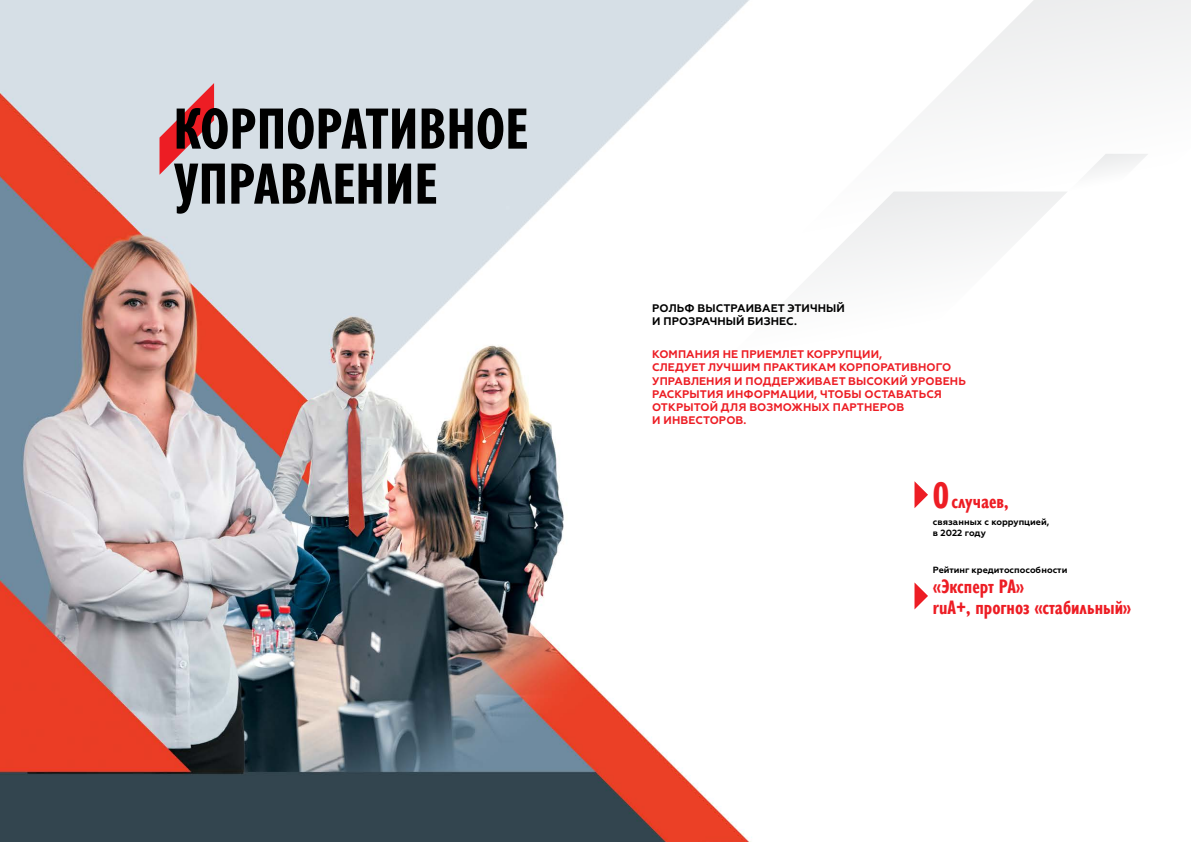
<style>
.page{position:relative;width:1191px;height:842px;background:#fff}
.page>*{position:absolute;margin:0;border:0;box-sizing:border-box;transform-origin:0 0}
.t1{font:700 condensed 60px/55px "Gill Sans Nova";color:#000}
.t2{font:700 condensed 20px/20.7px "Gill Sans Nova";color:#ed1d24}
.t3{font:700 11px/13.2px "Geometria";letter-spacing:.01em;color:#ed1d24}
.t4{font:700 11px/13.2px "Geometria";letter-spacing:.01em;color:#000}
.t5{font:700 9px/10.8px "Geometria";color:#000}
.s1{font-size:38px}
</style>
<div class="page">
<img style="left:0;top:0;width:915px;height:842px">
<svg style="left:159px;top:83px;width:55px;height:92px;background:#df9198"></svg>
<svg style="left:767px;top:0;width:424px;height:192px"></svg>
<svg style="left:718px;top:192px;width:349px;height:175px"></svg>
<svg style="left:1068px;top:154px;width:80px;height:38px"></svg>
<svg style="left:914px;top:582px;width:14px;height:27px"></svg>
<svg style="left:914px;top:481px;width:14px;height:27px"></svg>
<h1 class="t1" style="left:174px;top:99px;width:357px">КОРПОРАТИВНОЕ<br>УПРАВЛЕНИЕ</h1>
<p class="t4" style="left:652px;top:302px;width:194px">РОЛЬФ ВЫСТРАИВАЕТ ЭТИЧНЫЙ<br>И ПРОЗРАЧНЫЙ БИЗНЕС.</p>
<p class="t3" style="left:652px;top:348px;width:315px">КОМПАНИЯ НЕ ПРИЕМЛЕТ КОРРУПЦИИ,<br>СЛЕДУЕТ ЛУЧШИМ ПРАКТИКАМ КОРПОРАТИВНОГО УПРАВЛЕНИЯ И ПОДДЕРЖИВАЕТ ВЫСОКИЙ УРОВЕНЬ РАСКРЫТИЯ ИНФОРМАЦИИ, ЧТОБЫ ОСТАВАТЬСЯ ОТКРЫТОЙ ДЛЯ ВОЗМОЖНЫХ ПАРТНЕРОВ<br>И ИНВЕСТОРОВ.</p>
<h2 class="t2" style="left:933px;top:491px;width:77px"><span class="s1">0</span>случаев,</h2>
<p class="t5" style="left:933px;top:516px;width:118px">связанных с коррупцией, в 2022 году</p>
<p class="t5" style="left:933px;top:564px;width:136px">Рейтинг кредитоспособности</p>
<h2 class="t2" style="left:933px;top:575px;width:200px">«Эксперт РА»<br>ruA+, прогноз «стабильный»</h2>
</div>
